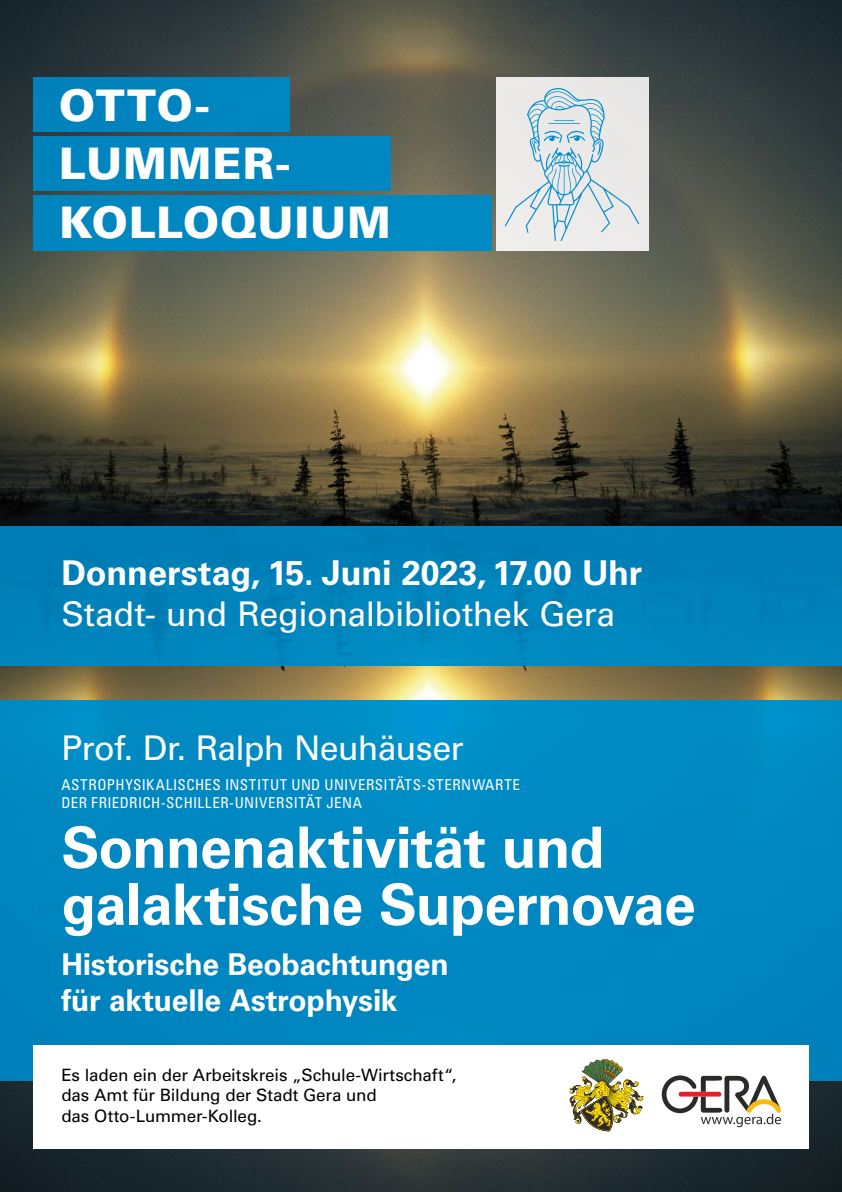
<style>
.page{position:relative;width:842px;height:1192px;background:#fff}
.page>*{position:absolute;margin:0;border:0;box-sizing:border-box;transform-origin:0 0}
.t1{font:700 57px/57px "Univers LT Std";letter-spacing:-.015em;color:#fff}
.t2{font:900 43.5px/58.5px "Univers LT Std";letter-spacing:.02em;color:#fff}
.t3{font:700 34.25px "Univers LT Std";letter-spacing:-.005em;color:#fff}
.t4{font:34px "Univers LT Std";letter-spacing:-.02em;color:#fff}
.t5{font:700 30px/36px "Univers LT Std";letter-spacing:-.01em;color:#fff}
.t6{font:17px/20.4px "Univers LT Std";letter-spacing:-.01em;color:#000}
.t7{font:condensed 15px/18px "Univers LT Std";letter-spacing:.035em;color:#fff}
</style>
<div class="page">
<img style="left:0;top:0;width:842px;height:1192px">
<div style="left:0;top:700px;width:842px;height:380px;background:#0087c1"></div>
<div style="left:33px;top:1046px;width:776px;height:103px;background:#fff"></div>
<div style="left:497px;top:77px;width:151px;height:173px;background:#ebeae8"></div>
<div style="left:34px;top:196px;width:457px;height:54px;background:#0087c1"></div>
<div style="left:34px;top:77px;width:255px;height:54px;background:#0084be"></div>
<div style="left:33px;top:136px;width:357px;height:55px;background:#0086c0"></div>
<svg style="left:505px;top:88px;width:134px;height:153px;background:#d4e0e6"></svg>
<svg style="left:570px;top:1059px;width:74px;height:72px"></svg>
<svg style="left:662px;top:1075px;width:119px;height:52px"></svg>
<h2 class="t2" style="left:59px;top:76px;width:333px">OTTO-<br>LUMMER-<br>KOLLOQUIUM</h2>
<h3 class="t3" style="left:61px;top:553px;width:582px">Donnerstag, 15. Juni 2023, 17.00 Uhr</h3>
<h3 class="t4" style="left:61px;top:593px;width:555px">Stadt- und Regionalbibliothek Gera</h3>
<h3 class="t4" style="left:61px;top:728px;width:404px">Prof. Dr. Ralph Neuhäuser</h3>
<p class="t7" style="left:61px;top:775px;width:460px">ASTROPHYSIKALISCHES INSTITUT UND UNIVERSITÄTS-STERNWARTE<br>DER FRIEDRICH-SCHILLER-UNIVERSITÄT JENA</p>
<h1 class="t1" style="left:61px;top:820px;width:636px">Sonnenaktivität und galaktische Supernovae</h1>
<h3 class="t5" style="left:61px;top:946px;width:389px">Historische Beobachtungen für aktuelle Astrophysik</h3>
<p class="t6" style="left:61px;top:1065px;width:396px">Es laden ein der Arbeitskreis „Schule-Wirtschaft“, das Amt für Bildung der Stadt Gera und<br>das Otto-Lummer-Kolleg.</p>
</div>
